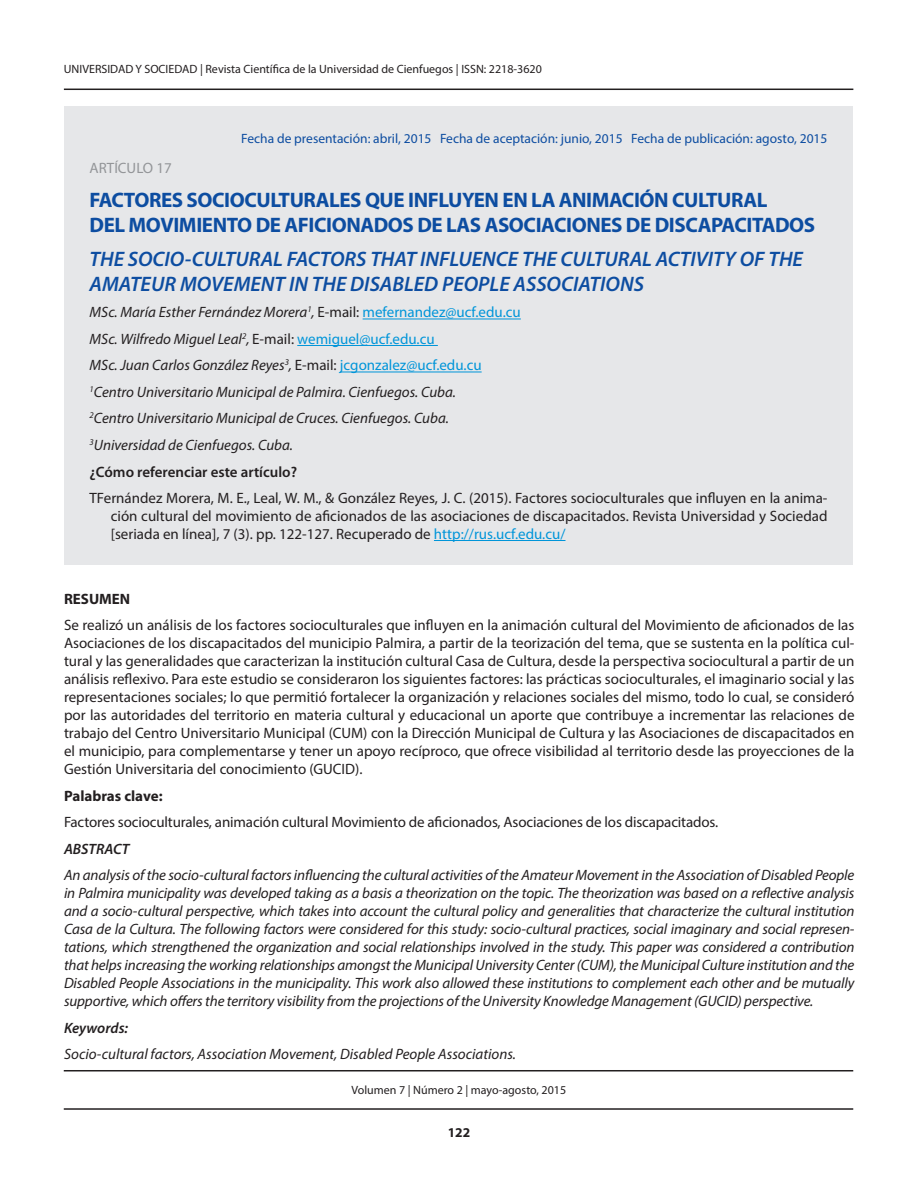
<style>
.page{position:relative;width:918px;height:1188px;background:#fff}
.page>*{position:absolute;margin:0;border:0;box-sizing:border-box;transform-origin:0 0}
.titulo{font:700 21px/25.2px "Myriad Pro";letter-spacing:-.02em;color:#0d4da1}
.Título_Itálica{font:italic 600 21px/25.2px "Myriad Pro";color:#0d4da1}
.texto{font:15px/18px "Myriad Pro";letter-spacing:-.01em;color:#231f20;text-align:justify}
.texto_italica{font:italic 15px/18px "Myriad Pro";letter-spacing:-.01em;color:#231f20;text-align:justify}
.texto_bibliografia{font:15px/18px "Myriad Pro";color:#231f20;text-align:justify}
.nombre_de_autor{font:italic 15px "Myriad Pro";color:#231f20}
.texto-2{font:italic 15px "Myriad Pro";color:#231f20}
.texto_semibold_itali{font:italic 15px "Myriad Pro";color:#231f20}
.texto_semibold{font:600 15px "Myriad Pro";color:#231f20}
.texto_semibold_itali-2{font:italic 600 15px "Myriad Pro";color:#231f20}
.texto-3{font:700 15px "Myriad Pro";color:#231f20}
.t1{font:15px "Myriad Pro";color:#939598}
.texto_bold{font:700 15px "Myriad Pro";color:#231f20}
.t2{font:13.5px "Myriad Pro";color:#0d4da1}
.t3{font:700 13.5px "Myriad Pro";color:#231f20}
.t4{font:12px "Myriad Pro";color:#231f20}
.s1{font-style:normal}
.s2{font-style:normal;color:#0095d9}
.s3{color:#0095d9}
</style>
<div class="page">
<hr style="left:64px;top:89px;width:789px;height:1px;background:#231f20">
<hr style="left:64px;top:1108px;width:789px;height:2px;background:#231f20">
<hr style="left:64px;top:1070px;width:789px;height:1px;background:#231f20">
<div style="left:64px;top:106px;width:789px;height:459px;background:#e6e7e9"></div>
<hr style="left:363px;top:319px;width:158px;height:1px;background:#0095d9">
<hr style="left:297px;top:345px;width:141px;height:1px;background:#0095d9">
<hr style="left:340px;top:372px;width:142px;height:1px;background:#0095d9">
<hr style="left:434px;top:540px;width:132px;height:1px;background:#0095d9">
<p class="t4" style="left:64px;top:61px;width:479px">UNIVERSIDAD Y SOCIEDAD | Revista Científica de la Universidad de Cienfuegos | ISSN: 2218-3620</p>
<p class="t2" style="left:241px;top:130px;width:588px">Fecha de presentación: abril, 2015 Fecha de aceptación: junio, 2015 Fecha de publicación: agosto, 2015</p>
<p class="t1" style="left:90px;top:159px;width:84px">ARTÍCULO 17</p>
<p class="titulo" style="left:90px;top:187px;width:727px">FACTORES SOCIOCULTURALES QUE INFLUYEN EN LA ANIMACIÓN CULTURAL<br>DEL MOVIMIENTO DE AFICIONADOS DE LAS ASOCIACIONES DE DISCAPACITADOS</p>
<p class="Título_Itálica" style="left:90px;top:246px;width:715px">THE SOCIO-CULTURAL FACTORS THAT INFLUENCE THE CULTURAL ACTIVITY OF THE<br>AMATEUR MOVEMENT IN THE DISABLED PEOPLE ASSOCIATIONS</p>
<p class="nombre_de_autor" style="left:90px;top:303px;width:433px">MSc. María Esther Fernández Morera<sup>1</sup>, <span class="s1">E-mail:</span> <span class="s2">mefernandez@ucf.edu.cu</span></p>
<p class="nombre_de_autor" style="left:90px;top:330px;width:347px">MSc. Wilfredo Miguel Leal<sup>2</sup>, <span class="s1">E-mail:</span> <span class="s2">wemiguel@ucf.edu.cu</span></p>
<p class="nombre_de_autor" style="left:90px;top:356px;width:394px">MSc. Juan Carlos González Reyes<sup>3</sup>, <span class="s1">E-mail:</span> <span class="s2">jcgonzalez@ucf.edu.cu</span></p>
<p class="texto-2" style="left:90px;top:383px;width:368px"><sup>1</sup>Centro Universitario Municipal de Palmira. Cienfuegos. Cuba.</p>
<p class="texto-2" style="left:90px;top:409px;width:361px"><sup>2</sup>Centro Universitario Municipal de Cruces. Cienfuegos. Cuba.</p>
<p class="texto-2" style="left:90px;top:436px;width:205px"><sup>3</sup>Universidad de Cienfuegos. Cuba.</p>
<p class="texto_semibold" style="left:90px;top:462px;width:209px">¿Cómo referenciar este artículo?</p>
<p class="texto_bibliografia" style="left:111px;top:489px;width:718px;text-indent:-21px">TFernández Morera, M. E., Leal, W. M., &amp; González Reyes, J. C. (2015). Factores socioculturales que influyen en la anima&shy;ción cultural del movimiento de aficionados de las asociaciones de discapacitados. Revista Universidad y Sociedad [seriada en línea], 7 (3). pp. 122-127. Recuperado de <span class="s3">http://rus.ucf.edu.cu/</span></p>
<p class="texto_bold" style="left:64px;top:589px;width:68px">RESUMEN</p>
<p class="texto" style="left:64px;top:616px;width:792px">Se realizó un análisis de los factores socioculturales que influyen en la animación cultural del Movimiento de aficionados de las Asociaciones de los discapacitados del municipio Palmira, a partir de la teorización del tema, que se sustenta en la política cul&shy;tural y las generalidades que caracterizan la institución cultural Casa de Cultura, desde la perspectiva sociocultural a partir de un análisis reflexivo. Para este estudio se consideraron los siguientes factores: las prácticas socioculturales, el imaginario social y las representaciones sociales; lo que permitió fortalecer la organización y relaciones sociales del mismo, todo lo cual, se consideró por las autoridades del territorio en materia cultural y educacional un aporte que contribuye a incrementar las relaciones de trabajo del Centro Universitario Municipal (CUM) con la Dirección Municipal de Cultura y las Asociaciones de discapacitados en el municipio, para complementarse y tener un apoyo recíproco, que ofrece visibilidad al territorio desde las proyecciones de la Gestión Universitaria del conocimiento (GUCID).</p>
<p class="texto-3" style="left:64px;top:786px;width:100px">Palabras clave:</p>
<p class="texto" style="left:64px;top:813px;width:656px">Factores socioculturales, animación cultural Movimiento de aficionados, Asociaciones de los discapacitados.</p>
<p class="texto_semibold_itali-2" style="left:64px;top:839px;width:67px">ABSTRACT</p>
<p class="texto_italica" style="left:64px;top:866px;width:792px">An analysis of the socio-cultural factors influencing the cultural activities of the Amateur Movement in the Association of Disabled People in Palmira municipality was developed taking as a basis a theorization on the topic. The theorization was based on a reflective analysis and a socio-cultural perspective, which takes into account the cultural policy and generalities that characterize the cultural institution Casa de la Cultura. The following factors were considered for this study: socio-cultural practices, social imaginary and social represen&shy;tations, which strengthened the organization and social relationships involved in the study. This paper was considered a contribution that helps increasing the working relationships amongst the Municipal University Center (CUM), the Municipal Culture institution and the Disabled People Associations in the municipality. This work also allowed these institutions to complement each other and be mutually supportive, which offers the territory visibility from the projections of the University Knowledge Management (GUCID) perspective.</p>
<p class="texto_semibold_itali-2" style="left:64px;top:1018px;width:66px">Keywords:</p>
<p class="texto_semibold_itali" style="left:64px;top:1045px;width:454px">Socio-cultural factors, Association Movement, Disabled People Associations.</p>
<p class="t4" style="left:352px;top:1083px;width:216px">Volumen 7 | Número 2 | mayo-agosto, 2015</p>
<p class="t3" style="left:448px;top:1124px;width:24px">122</p>
</div>
